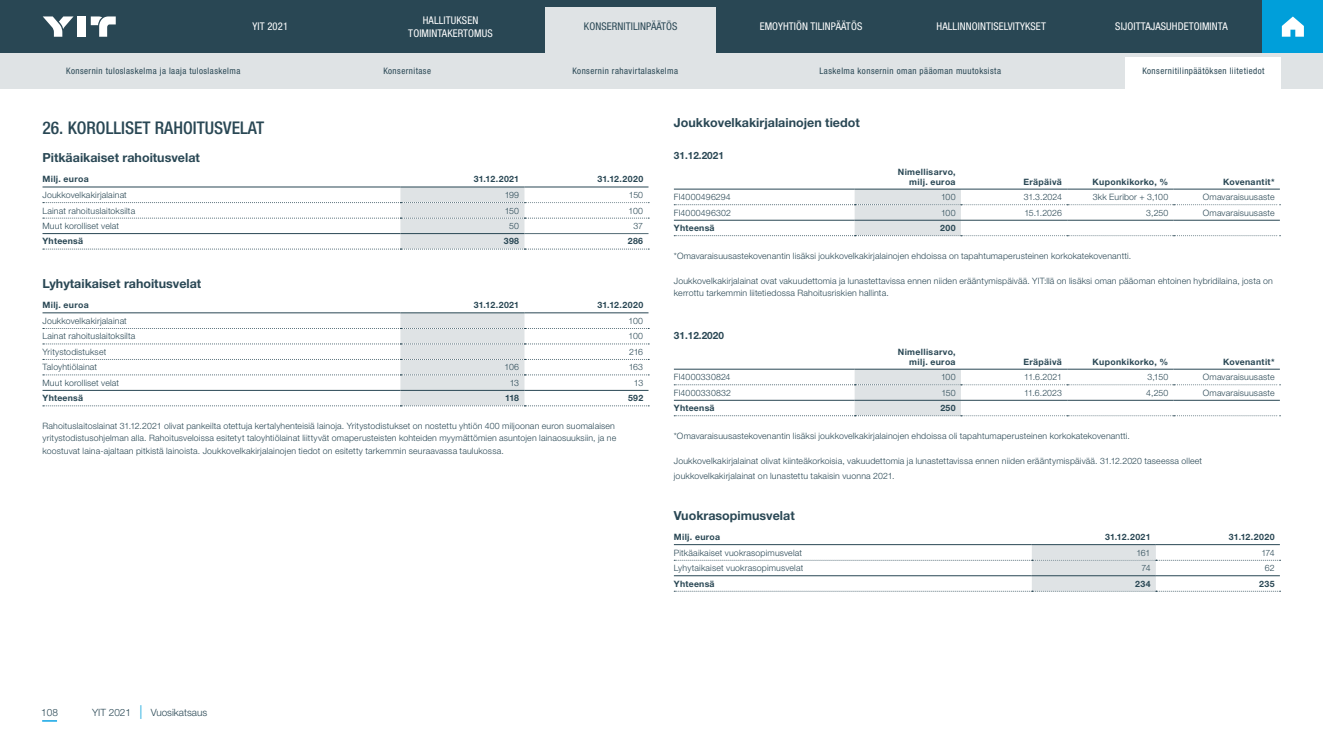
<style>
.page{position:relative;width:1323px;height:745px;background:#fff}
.page>*{position:absolute;margin:0;border:0;box-sizing:border-box;transform-origin:0 0}
.t1{font:500 condensed 17.5px "Helvetica Neue LT Pro";color:#294754}
.t2{font:700 12.5px "Helvetica Neue LT Pro";color:#294754}
.t3{font:condensed 10.62px/12.5px "Helvetica Neue LT Pro";letter-spacing:.01em;color:#fff;text-align:center}
.t4{font:condensed 10.62px "Helvetica Neue LT Pro";letter-spacing:.01em;color:#294754}
.t5{font:300 10px "Helvetica Neue LT Pro";color:#294754}
.t6{font:700 10px "Helvetica Neue LT Pro";color:#294754}
.t7{font:condensed 9px "Helvetica Neue LT Pro";letter-spacing:.05em;color:#294754}
.t8{font:300 8.75px/12.5px "Helvetica Neue LT Pro";letter-spacing:.02em;color:#294754}
.t9{font:700 8.75px/9.4px "Helvetica Neue LT Pro";letter-spacing:.035em;color:#294754;text-align:right}
.s1{font-size:13.75px;color:#009fda}
</style>
<div class="page">
<svg style="left:42px;top:720px;width:15px;height:1px"></svg>
<hr style="left:43px;top:186px;width:357px;height:1px;background:#294754">
<hr style="left:400px;top:186px;width:124px;height:1px;background:#294754">
<hr style="left:524px;top:186px;width:124px;height:1px;background:#294754">
<svg style="left:43px;top:187px;width:606px;height:62px"></svg>
<svg style="left:43px;top:312px;width:606px;height:94px"></svg>
<hr style="left:674px;top:188px;width:181px;height:1px;background:#294754">
<hr style="left:855px;top:188px;width:106px;height:1px;background:#294754">
<hr style="left:961px;top:188px;width:106px;height:1px;background:#294754">
<hr style="left:1067px;top:188px;width:106px;height:1px;background:#294754">
<hr style="left:1173px;top:188px;width:107px;height:1px;background:#294754">
<svg style="left:674px;top:189px;width:606px;height:47px"></svg>
<hr style="left:674px;top:368px;width:181px;height:1px;background:#294754">
<hr style="left:855px;top:368px;width:106px;height:1px;background:#294754">
<hr style="left:961px;top:368px;width:106px;height:1px;background:#294754">
<hr style="left:1067px;top:368px;width:106px;height:1px;background:#294754">
<hr style="left:1173px;top:368px;width:107px;height:1px;background:#294754">
<svg style="left:674px;top:369px;width:606px;height:47px"></svg>
<svg style="left:674px;top:544px;width:606px;height:47px"></svg>
<div style="left:0;top:0;width:1323px;height:53px;background:#294754"></div>
<div style="left:77px;top:16px;width:9px;height:21px;background:#fff"></div>
<svg style="left:91px;top:16px;width:25px;height:21px"></svg>
<svg style="left:43px;top:16px;width:31px;height:21px"></svg>
<div style="left:1263px;top:0;width:60px;height:53px;background:#009fda"></div>
<svg style="left:1282px;top:17px;width:22px;height:20px"></svg>
<div style="left:546px;top:7px;width:170px;height:46px;background:#dfe3e5"></div>
<div style="left:0;top:53px;width:1323px;height:36px;background:#dfe3e5"></div>
<div style="left:1125px;top:57px;width:155px;height:32px;background:#fff"></div>
<p class="t3" style="left:252px;top:20px;width:37px">YIT 2021</p>
<p class="t3" style="left:408px;top:14px;width:86px">HALLITUKSEN<br>TOIMINTAKERTOMUS</p>
<p class="t3" style="left:760px;top:20px;width:104px">EMOYHTIÖN TILINPÄÄTÖS</p>
<p class="t3" style="left:936px;top:20px;width:111px">HALLINNOINTISELVITYKSET</p>
<p class="t3" style="left:1115px;top:20px;width:114px">SIJOITTAJASUHDETOIMINTA</p>
<p class="t4" style="left:584px;top:20px;width:95px">KONSERNITILINPÄÄTÖS</p>
<p class="t7" style="left:66px;top:66px;width:176px">Konsernin tuloslaskelma ja laaja tuloslaskelma</p>
<p class="t7" style="left:383px;top:66px;width:49px">Konsernitase</p>
<p class="t7" style="left:572px;top:66px;width:107px">Konsernin rahavirtalaskelma</p>
<p class="t7" style="left:819px;top:66px;width:183px">Laskelma konsernin oman pääoman muutoksista</p>
<p class="t7" style="left:1142px;top:66px;width:124px">Konsernitilinpäätöksen liitetiedot</p>
<h1 class="t1" style="left:43px;top:117px;width:223px">26. KOROLLISET RAHOITUSVELAT</h1>
<h2 class="t2" style="left:43px;top:150px;width:159px">Pitkäaikaiset rahoitusvelat</h2>
<p class="t9" style="left:43px;top:174px;width:48px">Milj. euroa</p>
<p class="t9" style="left:474px;top:174px;width:47px">31.12.2021</p>
<p class="t9" style="left:597px;top:174px;width:47px">31.12.2020</p>
<p class="t8" style="left:43px;top:188px;width:86px">Joukkovelkakirjalainat</p>
<p class="t8" style="left:505px;top:188px;width:16px">199</p>
<p class="t8" style="left:629px;top:188px;width:16px">150</p>
<p class="t8" style="left:43px;top:204px;width:94px">Lainat rahoituslaitoksilta</p>
<p class="t8" style="left:505px;top:204px;width:16px">150</p>
<p class="t8" style="left:629px;top:204px;width:16px">100</p>
<p class="t8" style="left:43px;top:219px;width:78px">Muut korolliset velat</p>
<p class="t8" style="left:509px;top:219px;width:11px">50</p>
<p class="t8" style="left:633px;top:219px;width:11px">37</p>
<p class="t9" style="left:43px;top:236px;width:42px">Yhteensä</p>
<p class="t9" style="left:504px;top:236px;width:17px">398</p>
<p class="t9" style="left:628px;top:236px;width:17px">286</p>
<h2 class="t2" style="left:43px;top:275px;width:160px">Lyhytaikaiset rahoitusvelat</h2>
<p class="t9" style="left:43px;top:300px;width:48px">Milj. euroa</p>
<p class="t9" style="left:474px;top:300px;width:47px">31.12.2021</p>
<p class="t9" style="left:597px;top:300px;width:47px">31.12.2020</p>
<p class="t8" style="left:43px;top:314px;width:86px">Joukkovelkakirjalainat</p>
<p class="t8" style="left:629px;top:314px;width:16px">100</p>
<p class="t8" style="left:43px;top:329px;width:94px">Lainat rahoituslaitoksilta</p>
<p class="t8" style="left:629px;top:329px;width:16px">100</p>
<p class="t8" style="left:43px;top:345px;width:65px">Yritystodistukset</p>
<p class="t8" style="left:629px;top:345px;width:16px">216</p>
<p class="t8" style="left:43px;top:360px;width:56px">Taloyhtiölainat</p>
<p class="t8" style="left:505px;top:360px;width:16px">106</p>
<p class="t8" style="left:629px;top:360px;width:16px">163</p>
<p class="t8" style="left:43px;top:376px;width:78px">Muut korolliset velat</p>
<p class="t8" style="left:510px;top:376px;width:11px">13</p>
<p class="t8" style="left:634px;top:376px;width:11px">13</p>
<p class="t9" style="left:43px;top:393px;width:42px">Yhteensä</p>
<p class="t9" style="left:505px;top:393px;width:16px">118</p>
<p class="t9" style="left:628px;top:393px;width:17px">592</p>
<p class="t8" style="left:43px;top:419px;width:575px">Rahoituslaitoslainat 31.12.2021 olivat pankeilta otettuja kertalyhenteisiä lainoja. Yritystodistukset on nostettu yhtiön 400 miljoonan euron suomalaisen yritystodistusohjelman alla. Rahoitusveloissa esitetyt taloyhtiölainat liittyvät omaperusteisten kohteiden myymättömien asuntojen lainaosuuksiin, ja ne koostuvat laina-ajaltaan pitkistä lainoista. Joukkovelkakirjalainojen tiedot on esitetty tarkemmin seuraavassa taulukossa.</p>
<h2 class="t2" style="left:674px;top:115px;width:187px">Joukkovelkakirjalainojen tiedot</h2>
<p class="t6" style="left:674px;top:149px;width:52px">31.12.2021</p>
<p class="t9" style="left:898px;top:167px;width:59px">Nimellisarvo, milj. euroa</p>
<p class="t9" style="left:1023px;top:176px;width:40px">Eräpäivä</p>
<p class="t9" style="left:1093px;top:176px;width:77px">Kuponkikorko, %</p>
<p class="t9" style="left:1223px;top:176px;width:53px">Kovenantit*</p>
<p class="t8" style="left:674px;top:190px;width:58px">FI4000496294</p>
<p class="t8" style="left:941px;top:190px;width:16px">100</p>
<p class="t8" style="left:1024px;top:190px;width:40px">31.3.2024</p>
<p class="t8" style="left:1093px;top:190px;width:77px">3kk Euribor + 3,100</p>
<p class="t8" style="left:1203px;top:190px;width:73px">Omavaraisuusaste</p>
<p class="t8" style="left:674px;top:206px;width:59px">FI4000496302</p>
<p class="t8" style="left:941px;top:206px;width:16px">100</p>
<p class="t8" style="left:1024px;top:206px;width:39px">15.1.2026</p>
<p class="t8" style="left:1146px;top:206px;width:24px">3,250</p>
<p class="t8" style="left:1203px;top:206px;width:73px">Omavaraisuusaste</p>
<p class="t9" style="left:674px;top:223px;width:42px">Yhteensä</p>
<p class="t9" style="left:940px;top:223px;width:17px">200</p>
<p class="t8" style="left:674px;top:249px;width:459px">*Omavaraisuusastekovenantin lisäksi joukkovelkakirjalainojen ehdoissa on tapahtumaperusteinen korkokatekovenantti.</p>
<p class="t8" style="left:674px;top:274px;width:600px">Joukkovelkakirjalainat ovat vakuudettomia ja lunastettavissa ennen niiden erääntymispäivää. YIT:llä on lisäksi oman pääoman ehtoinen hybridilaina, josta on kerrottu tarkemmin liitetiedossa Rahoitusriskien hallinta.</p>
<p class="t6" style="left:674px;top:328px;width:52px">31.12.2020</p>
<p class="t9" style="left:898px;top:347px;width:59px">Nimellisarvo, milj. euroa</p>
<p class="t9" style="left:1023px;top:356px;width:40px">Eräpäivä</p>
<p class="t9" style="left:1093px;top:356px;width:77px">Kuponkikorko, %</p>
<p class="t9" style="left:1223px;top:356px;width:53px">Kovenantit*</p>
<p class="t8" style="left:674px;top:370px;width:58px">FI4000330824</p>
<p class="t8" style="left:941px;top:370px;width:16px">100</p>
<p class="t8" style="left:1024px;top:370px;width:39px">11.6.2021</p>
<p class="t8" style="left:1147px;top:370px;width:22px">3,150</p>
<p class="t8" style="left:1203px;top:370px;width:73px">Omavaraisuusaste</p>
<p class="t8" style="left:674px;top:386px;width:58px">FI4000330832</p>
<p class="t8" style="left:941px;top:386px;width:16px">150</p>
<p class="t8" style="left:1024px;top:386px;width:39px">11.6.2023</p>
<p class="t8" style="left:1146px;top:386px;width:23px">4,250</p>
<p class="t8" style="left:1203px;top:386px;width:73px">Omavaraisuusaste</p>
<p class="t9" style="left:674px;top:403px;width:42px">Yhteensä</p>
<p class="t9" style="left:940px;top:403px;width:17px">250</p>
<p class="t8" style="left:674px;top:429px;width:458px">*Omavaraisuusastekovenantin lisäksi joukkovelkakirjalainojen ehdoissa oli tapahtumaperusteinen korkokatekovenantti.</p>
<p class="t8" style="left:674px;top:452px;width:530px;line-height:15px">Joukkovelkakirjalainat olivat kiinteäkorkoisia, vakuudettomia ja lunastettavissa ennen niiden erääntymispäivää. 31.12.2020 taseessa olleet joukkovelkakirjalainat on lunastettu takaisin vuonna 2021.</p>
<h2 class="t2" style="left:674px;top:507px;width:122px">Vuokrasopimusvelat</h2>
<p class="t9" style="left:674px;top:531px;width:48px">Milj. euroa</p>
<p class="t9" style="left:1105px;top:531px;width:47px">31.12.2021</p>
<p class="t9" style="left:1229px;top:531px;width:47px">31.12.2020</p>
<p class="t8" style="left:674px;top:545px;width:130px">Pitkäaikaiset vuokrasopimusvelat</p>
<p class="t8" style="left:1136px;top:545px;width:16px">161</p>
<p class="t8" style="left:1261px;top:545px;width:15px">174</p>
<p class="t8" style="left:674px;top:561px;width:131px">Lyhytaikaiset vuokrasopimusvelat</p>
<p class="t8" style="left:1141px;top:561px;width:10px">74</p>
<p class="t8" style="left:1265px;top:561px;width:11px">62</p>
<p class="t9" style="left:674px;top:578px;width:42px">Yhteensä</p>
<p class="t9" style="left:1135px;top:578px;width:17px">234</p>
<p class="t9" style="left:1259px;top:578px;width:17px">235</p>
<p class="t5" style="left:41px;top:705px;width:18px">108</p>
<p class="t5" style="left:92px;top:705px;width:117px">YIT 2021 <span class="s1">|</span> Vuosikatsaus</p>
</div>
